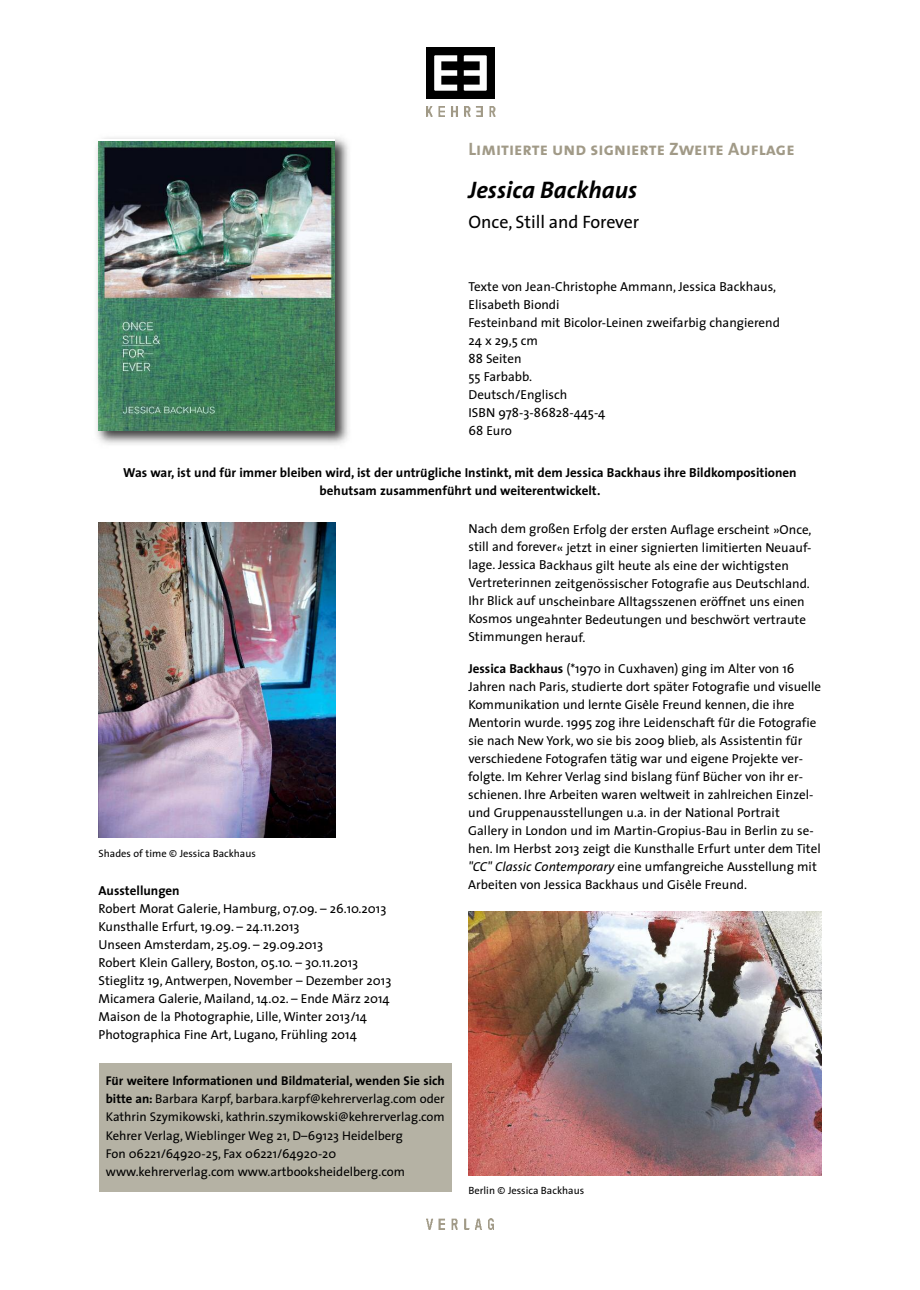
<style>
.page{position:relative;width:920px;height:1290px;background:#fff}
.page>*{position:absolute;margin:0;border:0;box-sizing:border-box;transform-origin:0 0}
.t1{font:italic 700 24px "The Sans";color:#000}
.t2{font:18px "The Mix Bold Caps";color:#a19a87}
.t3{font:18px "The Sans";color:#000}
.t4{font:13.05px/18px "The Sans";color:#000}
.t5{font:700 13.05px/18px "The Sans";color:#000;text-align:center}
.t6{font:12.75px/18.3px "The Sans";color:#000}
.t7{font:10.5px "The Sans";color:#000}
.s1{font-family:"Baskerville";font-style:italic}
.s2{font-weight:700}
.s3{font-family:"Baskerville";font-weight:700;font-style:italic}
.s4{font-family:"Calibri";font-weight:700}
.s5{font-style:italic}
</style>
<div class="page">
<img style="left:426px;top:1219px;width:68px;height:10px">
<img style="left:426px;top:48px;width:68px;height:51px">
<img style="left:426px;top:106px;width:70px;height:11px">
<img style="left:96px;top:137px;width:253px;height:308px">
<img style="left:99px;top:142px;width:236px;height:289px">
<div style="left:99px;top:1063px;width:352px;height:129px;background:#b5b2a4"></div>
<img style="left:99px;top:522px;width:236px;height:315px">
<img style="left:468px;top:912px;width:353px;height:263px">
<h2 class="t2" style="left:468px;top:142px;width:328px">Limitierte und signierte Zweite Auflage</h2>
<h1 class="t1" style="left:468px;top:181px;width:170px">Jessica Backhaus</h1>
<h2 class="t3" style="left:468px;top:215px;width:172px">Once, Still and Forever</h2>
<p class="t4" style="left:468px;top:278px;width:313px">Texte von Jean-Christophe Ammann, Jessica Backhaus,<br>Elisabeth Biondi<br>Festeinband mit Bicolor-Leinen zweifarbig changierend<br>24 x 29,5 cm<br>88 Seiten<br>55 Farbabb.<br>Deutsch/Englisch<br>ISBN 978-3-86828-445-4<br>68 Euro</p>
<p class="t5" style="left:123px;top:465px;width:675px">Was war, ist und fu<span class="s1">̈</span>r immer bleiben wird, ist der untru<span class="s1">̈</span>gliche Instinkt, mit dem Jessica Backhaus ihre Bildkompositionen behutsam zusammenfu<span class="s1">̈</span>hrt und weiterentwickelt.</p>
<p class="t7" style="left:99px;top:849px;width:159px">Shades of time © Jessica Backhaus</p>
<p class="t5" style="left:99px;top:882px;width:83px">Ausstellungen</p>
<p class="t4" style="left:99px;top:900px;width:294px">Robert Morat Galerie, Hamburg, 07.09. – 26.10.2013<br>Kunsthalle Erfurt, 19.09. – 24.11.2013<br>Unseen Amsterdam, 25.09. – 29.09.2013<br>Robert Klein Gallery, Boston, 05.10. – 30.11.2013<br>Stieglitz 19, Antwerpen, November – Dezember 2013<br>Micamera Galerie, Mailand, 14.02. – Ende März 2014<br>Maison de la Photographie, Lille,Winter 2013/14<br>Photographica Fine Art, Lugano, Frühling 2014</p>
<p class="t6" style="left:106px;top:1073px;width:340px"><span class="s2">Fu</span><span class="s3">̈</span><span class="s2">r weitere Informationen und Bildmaterial, wenden Sie sich bitte an:</span> Barbara Karpf, barbara.karpf@kehrerverlag.com oder Kathrin Szymikowski, kathrin.szymikowski@kehrerverlag.com Kehrer Verlag,Wieblinger Weg 21, D–69123 Heidelberg<br>Fon 06221/64920-25, Fax 06221/64920-20 www.kehrerverlag.com www.artbooksheidelberg.com</p>
<p class="t4" style="left:468px;top:521px;width:345px">Nach dem großen Erfolg der ersten Auflage erscheint »Once, still and forever« jetzt in einer signierten limitierten Neuauf&shy;lage. Jessica Backhaus gilt heute als eine der wichtigsten Vertreterinnen zeitgenössischer Fotografie aus Deutschland.<br>Ihr Blick auf unscheinbare Alltagsszenen eröffnet uns einen Kosmos ungeahnter Bedeutungen und beschwört vertraute Stimmungen herauf.</p>
<p class="t4" style="left:468px;top:661px;width:355px"><span class="s2">Jessica Backhaus</span> (*1970 in Cuxhaven) ging im Alter von 16<br>Jahren nach Paris, studierte dort später Fotografie und visuelle Kommunikation und lernte Gise<span class="s4">̀</span>le Freund kennen, die ihre Mentorin wurde. 1995 zog ihre Leidenschaft fu<span class="s4">̈</span>r die Fotografie sie nach New York, wo sie bis 2009 blieb, als Assistentin fu<span class="s4">̈</span>r verschiedene Fotografen tätig war und eigene Projekte ver&shy;folgte. Im Kehrer Verlag sind bislang fünf Bücher von ihr er&shy;schienen. Ihre Arbeiten waren weltweit in zahlreichen Einzel&shy;und Gruppenausstellungen u.a. in der National Portrait Gallery in London und im Martin-Gropius-Bau in Berlin zu se&shy;hen. Im Herbst 2013 zeigt die Kunsthalle Erfurt unter dem Titel <span class="s5">"CC" Classic Contemporary</span> eine umfangreiche Ausstellung mit Arbeiten von Jessica Backhaus und Gise<span class="s4">̀</span>le Freund.</p>
<p class="t7" style="left:468px;top:1186px;width:117px">Berlin © Jessica Backhaus</p>
</div>
